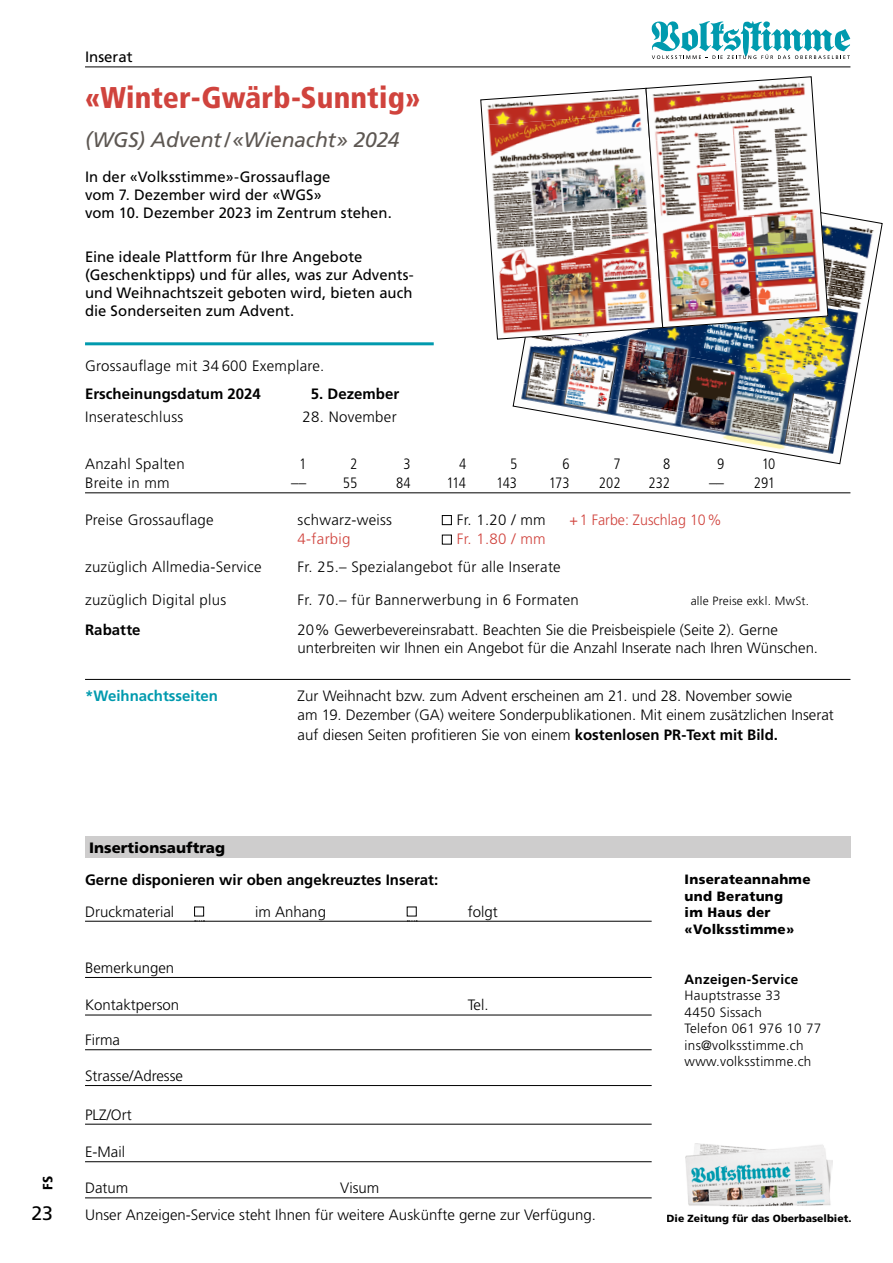
<style>
.page{position:relative;width:893px;height:1263px;background:#fff}
.page>*{position:absolute;margin:0;border:0;box-sizing:border-box;transform-origin:0 0}
.t1{font:900 condensed 30px "Frutiger LT Std";letter-spacing:.005em;color:#d0433d}
.t2{font:italic 21px "Frutiger LT Std";letter-spacing:-.01em;color:#5d5752}
.t3{font:19.5px "Frutiger LT Std";color:#000}
.t4{font:300 15px/19.5px "Frutiger LT Std";color:#000}
.t5{font:15px/18px "Frutiger LT Std";letter-spacing:.005em;color:#000}
.t6{font:300 15px "Frutiger LT Std";letter-spacing:.02em;color:#000}
.t7{font:700 15px "Frutiger LT Std";color:#000}
.t8{font:300 condensed 15px "Frutiger LT Std";color:#000}
.t9{font:300 15px "Frutiger LT Std";color:#d0433d;scale:.95 1}
.t10{font:300 15px "Frutiger LT Std";color:#d0433d}
.t11{font:900 15px "Frutiger LT Std";color:#000}
.t12{font:700 15px "Frutiger LT Std";color:#009aae}
.t13{font:300 13.5px/16.5px "Frutiger LT Std";letter-spacing:.02em;color:#000}
.t14{font:900 13.5px/16.5px "Frutiger LT Std";letter-spacing:.02em;color:#000}
.t15{font:700 13.5px "Frutiger LT Std";letter-spacing:.02em;color:#000}
.t16{font:900 condensed 13.5px "Frutiger LT Std";color:#000}
.t17{font:300 12px "Frutiger LT Std";letter-spacing:.02em;color:#000}
.t18{font:900 10.35px "Frutiger LT Std";color:#000}
.s1{font-weight:700}
</style>
<div class="page">
<hr style="left:85px;top:67px;width:765px;height:1px;background:#000">
<img style="left:685px;top:1143px;width:148px;height:64px">
<div style="left:85px;top:837px;width:765px;height:21px;background:#cecdcd"></div>
<hr style="left:85px;top:921px;width:567px;height:1px;background:#000">
<hr style="left:85px;top:1015px;width:567px;height:1px;background:#000">
<hr style="left:85px;top:1049px;width:567px;height:1px;background:#000">
<hr style="left:85px;top:1085px;width:567px;height:1px;background:#000">
<hr style="left:85px;top:1124px;width:567px;height:1px;background:#000">
<hr style="left:85px;top:1161px;width:567px;height:1px;background:#000">
<hr style="left:85px;top:977px;width:567px;height:1px;background:#000">
<hr style="left:85px;top:1197px;width:567px;height:1px;background:#000">
<svg style="left:652px;top:21px;width:198px;height:38px"></svg>
<div style="left:194px;top:907px;width:10px;height:9px;border:1px solid #000"></div>
<hr style="left:85px;top:493px;width:765px;height:1px;background:#000">
<hr style="left:85px;top:679px;width:765px;height:1px;background:#000">
<div style="left:442px;top:515px;width:10px;height:10px;border:1px solid #000"></div>
<div style="left:442px;top:535px;width:10px;height:9px;border:1px solid #000"></div>
<hr style="left:85px;top:342px;width:349px;height:3px;background:#009aae">
<img style="left:513px;top:213px;width:369px;height:251px">
<img style="left:480px;top:88px;width:183px;height:252px">
<img style="left:645px;top:76px;width:183px;height:252px">
<p class="t5" style="left:85px;top:48px;width:49px">Inserat</p>
<h1 class="t1" style="left:85px;top:79px;width:337px">«Winter-Gwärb-Sunntig»</h1>
<h2 class="t2" style="left:85px;top:128px;width:316px">(WGS) Advent/«Wienacht» 2024</h2>
<p class="t5" style="left:85px;top:168px;width:308px">In der «Volksstimme»-Grossauflage<br>vom 7. Dezember wird der «WGS»<br>vom 10. Dezember 2023 im Zentrum stehen.</p>
<p class="t5" style="left:85px;top:248px;width:330px">Eine ideale Plattform für Ihre Angebote (Geschenktipps) und für alles, was zur Advents&shy;und Weihnachtszeit geboten wird, bieten auch die Sonderseiten zum Advent.</p>
<p class="t6" style="left:85px;top:357px;width:241px">Grossauflage mit 34 600 Exemplare.</p>
<p class="t7" style="left:85px;top:385px;width:177px">Erscheinungsdatum 2024</p>
<p class="t7" style="left:311px;top:385px;width:90px">5. Dezember</p>
<p class="t6" style="left:85px;top:409px;width:100px">Inserateschluss</p>
<p class="t6" style="left:303px;top:409px;width:96px">28. November</p>
<p class="t6" style="left:85px;top:455px;width:101px">Anzahl Spalten</p>
<p class="t8" style="left:299px;top:455px;width:9px">1</p>
<p class="t8" style="left:350px;top:455px;width:9px">2</p>
<p class="t8" style="left:404px;top:455px;width:9px">3</p>
<p class="t8" style="left:459px;top:455px;width:9px">4</p>
<p class="t8" style="left:510px;top:455px;width:9px">5</p>
<p class="t8" style="left:563px;top:455px;width:9px">6</p>
<p class="t8" style="left:614px;top:455px;width:9px">7</p>
<p class="t8" style="left:663px;top:455px;width:9px">8</p>
<p class="t8" style="left:717px;top:455px;width:9px">9</p>
<p class="t8" style="left:762px;top:455px;width:15px">10</p>
<p class="t6" style="left:85px;top:475px;width:86px">Breite in mm</p>
<p class="t8" style="left:291px;top:475px;width:16px">––</p>
<p class="t8" style="left:343px;top:475px;width:16px">55</p>
<p class="t8" style="left:396px;top:475px;width:16px">84</p>
<p class="t8" style="left:446px;top:475px;width:21px">114</p>
<p class="t8" style="left:496px;top:475px;width:22px">143</p>
<p class="t8" style="left:549px;top:475px;width:22px">173</p>
<p class="t8" style="left:599px;top:475px;width:23px">202</p>
<p class="t8" style="left:648px;top:475px;width:23px">232</p>
<p class="t8" style="left:709px;top:475px;width:16px">––</p>
<p class="t8" style="left:754px;top:475px;width:23px">291</p>
<p class="t6" style="left:85px;top:511px;width:130px">Preise Grossauflage</p>
<p class="t6" style="left:298px;top:511px;width:96px">schwarz-weiss</p>
<p class="t4" style="left:457px;top:510px;width:90px">Fr. 1.20 / mm</p>
<p class="t9" style="left:570px;top:511px;width:162px">+1 Farbe: Zuschlag 10%</p>
<p class="t10" style="left:298px;top:531px;width:54px">4-farbig</p>
<p class="t10" style="left:457px;top:531px;width:90px">Fr. 1.80 / mm</p>
<p class="t6" style="left:85px;top:559px;width:178px">zuzüglich Allmedia-Service</p>
<p class="t6" style="left:298px;top:559px;width:265px">Fr. 25.– Spezialangebot für alle Inserate</p>
<p class="t6" style="left:85px;top:591px;width:143px">zuzüglich Digital plus</p>
<p class="t6" style="left:298px;top:591px;width:283px">Fr. 70.– für Bannerwerbung in 6 Formaten</p>
<p class="t17" style="left:691px;top:594px;width:120px">alle Preise exkl. MwSt.</p>
<p class="t7" style="left:85px;top:621px;width:57px">Rabatte</p>
<p class="t4" style="left:298px;top:621px;width:522px;line-height:18px">20% Gewerbevereinsrabatt. Beachten Sie die Preisbeispiele (Seite 2). Gerne unterbreiten wir Ihnen ein Angebot für die Anzahl Inserate nach Ihren Wünschen.</p>
<p class="t12" style="left:85px;top:687px;width:135px">*Weihnachtsseiten</p>
<p class="t4" style="left:298px;top:686px;width:538px">Zur Weihnacht bzw. zum Advent erscheinen am 21. und 28. November sowie<br>am 19. Dezember (GA) weitere Sonderpublikationen. Mit einem zusätzlichen Inserat auf diesen Seiten profitieren Sie von einem <span class="s1">kostenlosen PR-Text mit Bild.</span></p>
<p class="t16" style="left:40px;top:1190px;width:15px;rotate:-90deg">FS</p>
<h3 class="t3" style="left:32px;top:1202px;width:23px">23</h3>
<p class="t11" style="left:89px;top:839px;width:137px">Insertionsauftrag</p>
<p class="t7" style="left:85px;top:871px;width:355px">Gerne disponieren wir oben angekreuztes Inserat:</p>
<p class="t4" style="left:85px;top:902px;width:91px">Druckmaterial</p>
<p class="t4" style="left:255px;top:902px;width:72px">im Anhang</p>
<p class="t4" style="left:468px;top:902px;width:31px">folgt</p>
<p class="t4" style="left:85px;top:958px;width:91px">Bemerkungen</p>
<p class="t4" style="left:85px;top:996px;width:96px">Kontaktperson</p>
<p class="t4" style="left:468px;top:996px;width:22px">Tel.</p>
<p class="t4" style="left:85px;top:1030px;width:36px">Firma</p>
<p class="t4" style="left:85px;top:1066px;width:100px">Strasse/Adresse</p>
<p class="t4" style="left:85px;top:1105px;width:48px">PLZ/Ort</p>
<p class="t4" style="left:85px;top:1142px;width:41px">E-Mail</p>
<p class="t4" style="left:85px;top:1178px;width:45px">Datum</p>
<p class="t4" style="left:340px;top:1178px;width:41px">Visum</p>
<p class="t4" style="left:85px;top:1206px;width:512px">Unser Anzeigen-Service steht Ihnen für weitere Auskünfte gerne zur Verfügung.</p>
<p class="t14" style="left:685px;top:871px;width:128px">Inserateannahme und Beratung<br>im Haus der «Volksstimme»</p>
<p class="t15" style="left:685px;top:971px;width:115px">Anzeigen-Service</p>
<p class="t13" style="left:685px;top:987px;width:138px">Hauptstrasse 33<br>4450 Sissach<br>Telefon 061 976 10 77 ins@volksstimme.ch www.volksstimme.ch</p>
<p class="t18" style="left:666px;top:1212px;width:186px">Die Zeitung für das Oberbaselbiet.</p>
</div>
